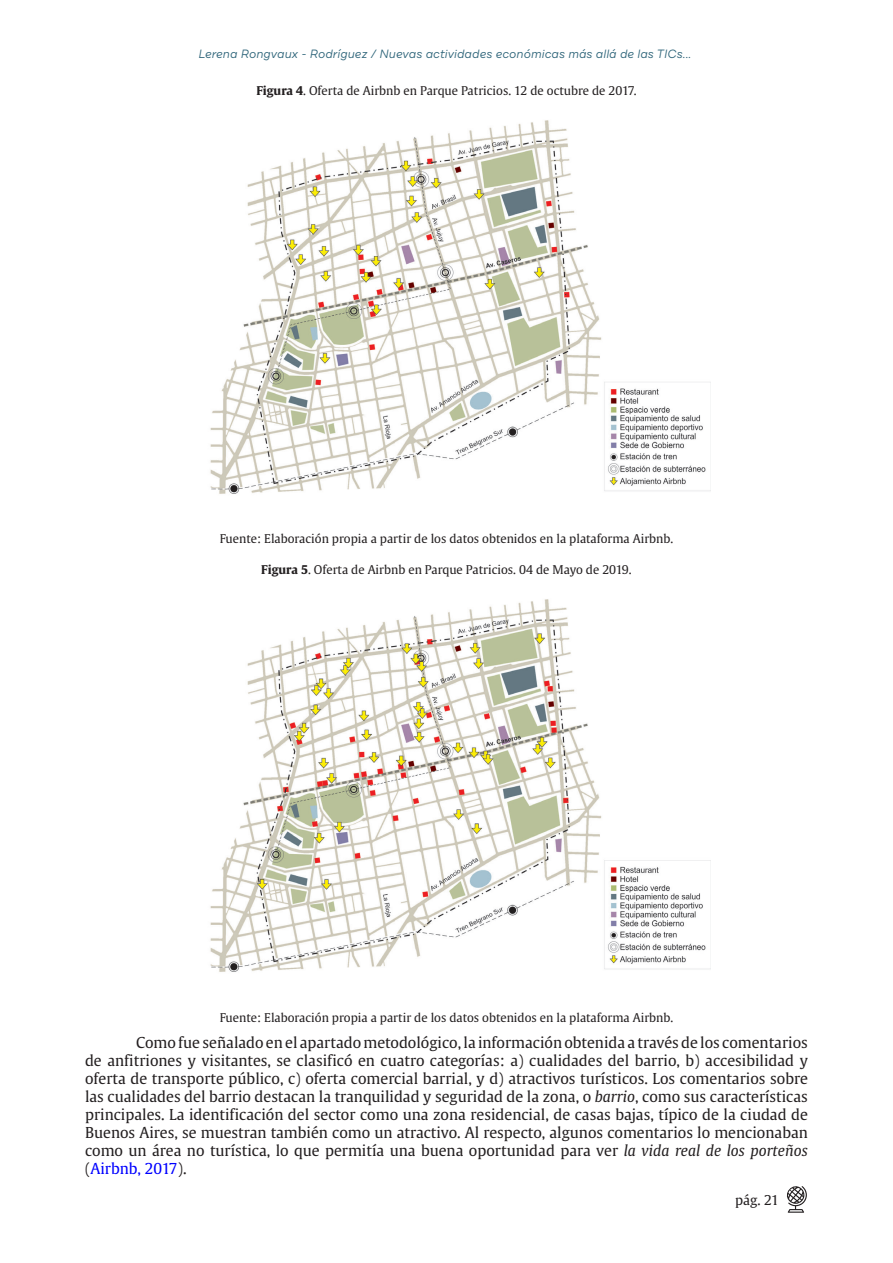
<style>
.page{position:relative;width:893px;height:1263px;background:#fff}
.page>*{position:absolute;margin:0;border:0;box-sizing:border-box;transform-origin:0 0}
.Parrafo{font:15px/18px "Gulliver";color:#231f20;text-align:justify}
.t1{font:13.5px "Gulliver";color:#231f20}
.Epigrafe{font:12px "Gulliver";color:#231f20}
.t2{font:italic 12px "Draft B";color:#30667b}
.s1{font-weight:700}
.s2{font-style:italic}
.s3{color:#00f}
</style>
<div class="page">
<svg style="left:787px;top:1186px;width:20px;height:27px"></svg>
<img style="left:210px;top:120px;width:501px;height:374px">
<img style="left:210px;top:599px;width:501px;height:373px">
<p class="t2" style="left:199px;top:46px;width:494px">Lerena Rongvaux - Rodríguez / Nuevas actividades económicas más allá de las TICs...</p>
<p class="Epigrafe" style="left:256px;top:83px;width:382px"><span class="s1">Figura 4</span>. Oferta de Airbnb en Parque Patricios. 12 de octubre de 2017.</p>
<p class="Epigrafe" style="left:220px;top:531px;width:455px">Fuente: Elaboración propia a partir de los datos obtenidos en la plataforma Airbnb.</p>
<p class="Epigrafe" style="left:261px;top:562px;width:372px"><span class="s1">Figura 5</span>. Oferta de Airbnb en Parque Patricios. 04 de Mayo de 2019.</p>
<p class="Epigrafe" style="left:220px;top:1010px;width:455px">Fuente: Elaboración propia a partir de los datos obtenidos en la plataforma Airbnb.</p>
<p class="Parrafo" style="left:85px;top:1034px;width:724px;text-indent:51px">Como fue señalado en el apartado metodológico, la información obtenida a través de los comentarios de anfitriones y visitantes, se clasificó en cuatro categorías: a) cualidades del barrio, b) accesibilidad y oferta de transporte público, c) oferta comercial barrial, y d) atractivos turísticos. Los comentarios sobre las cualidades del barrio destacan la tranquilidad y seguridad de la zona, o <span class="s2">barrio</span>, como sus características principales. La identificación del sector como una zona residencial, de casas bajas, típico de la ciudad de Buenos Aires, se muestran también como un atractivo. Al respecto, algunos comentarios lo mencionaban como un área no turística, lo que permitía una buena oportunidad para ver <span class="s2">la vida real de los porteños </span>(<span class="s3">Airbnb, 2017</span>).</p>
<p class="t1" style="left:735px;top:1191px;width:46px">pág. 21</p>
</div>
